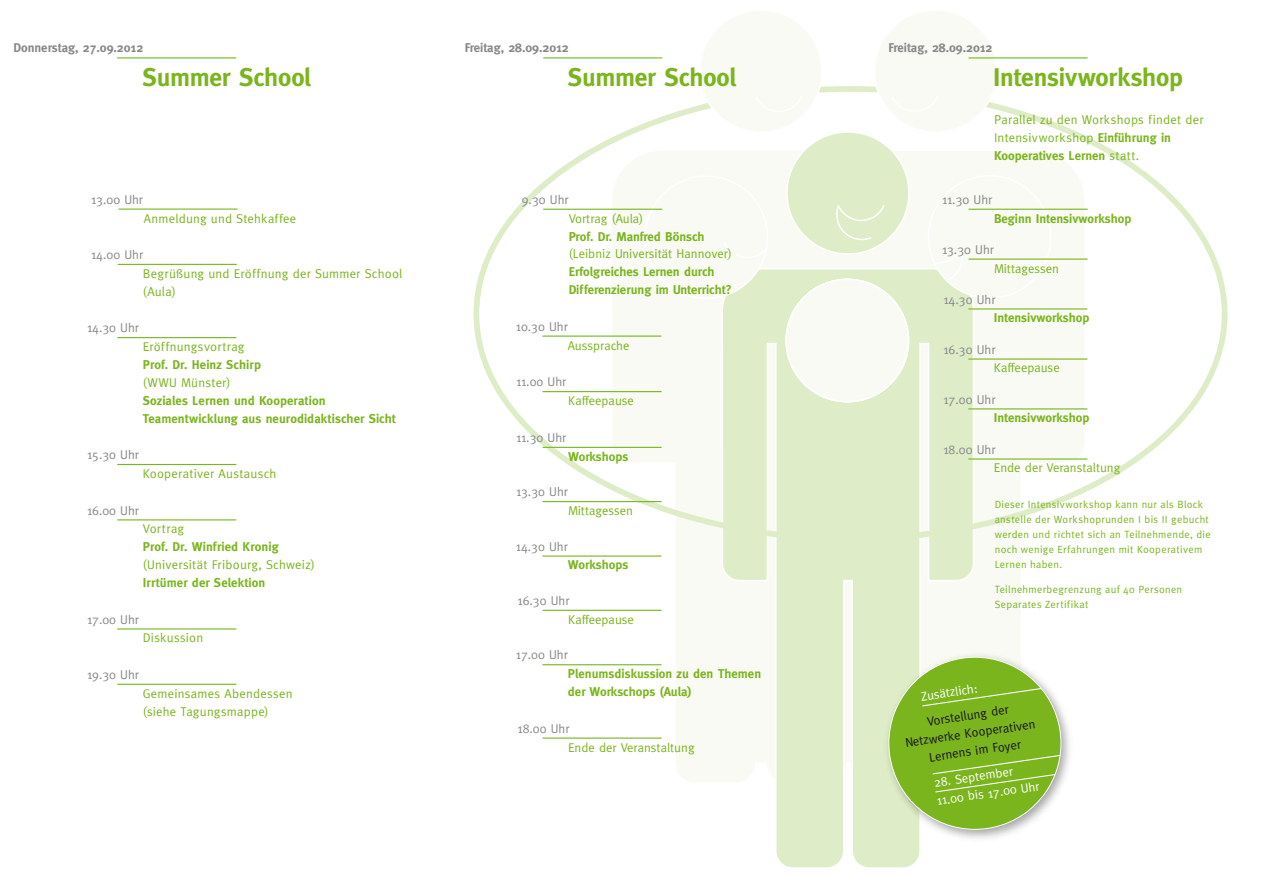
<style>
.page{position:relative;width:1263px;height:893px;background:#fff}
.page>*{position:absolute;margin:0;border:0;box-sizing:border-box;transform-origin:0 0}
.t1{font:700 25.5px "Meta";letter-spacing:-.01em;color:#7ab51d}
.t2{font:12.75px/17.9px "Meta";letter-spacing:.015em;color:#7ab51d}
.t3{font:700 12.75px/17.9px "Meta";color:#7ab51d}
.t4{font:12.75px "Meta";color:#87888a}
.t5{font:700 12.75px "Meta";color:#87888a}
.t6{font:12.75px/18px "Meta";color:#1a171c;text-align:center}
.t7{font:12.75px/18.5px "Meta";color:#fff}
.t8{font:10.5px/15px "Meta";letter-spacing:.03em;color:#7ab51d}
.s1{font-weight:700}
</style>
<div class="page">
<svg style="left:610px;top:542px;width:410px;height:240px"></svg>
<svg style="left:721px;top:542px;width:254px;height:326px"></svg>
<svg style="left:473px;top:86px;width:754px;height:456px"></svg>
<div style="left:700px;top:10px;width:122px;height:122px;background:#f8faf3;border-radius:50%"></div>
<div style="left:699px;top:9px;width:124px;height:124px;border:2px solid #fff;border-radius:50%"></div>
<div style="left:874px;top:10px;width:123px;height:122px;background:#f8faf3;border-radius:50%"></div>
<div style="left:874px;top:9px;width:123px;height:124px;border:2px solid #fff;border-radius:50%"></div>
<svg style="left:875px;top:95px;width:63px;height:18px"></svg>
<svg style="left:756px;top:97px;width:46px;height:15px"></svg>
<hr style="left:117px;top:57px;width:119px;height:1px;background:#7ab51d">
<hr style="left:118px;top:209px;width:119px;height:1px;background:#7ab51d">
<hr style="left:117px;top:337px;width:119px;height:1px;background:#7ab51d">
<hr style="left:117px;top:464px;width:119px;height:1px;background:#7ab51d">
<hr style="left:117px;top:519px;width:119px;height:1px;background:#7ab51d">
<hr style="left:117px;top:628px;width:119px;height:1px;background:#7ab51d">
<hr style="left:117px;top:684px;width:119px;height:1px;background:#7ab51d">
<hr style="left:118px;top:264px;width:119px;height:1px;background:#7ab51d">
<hr style="left:543px;top:209px;width:119px;height:1px;background:#7ab51d">
<hr style="left:542px;top:391px;width:120px;height:1px;background:#7ab51d">
<hr style="left:542px;top:447px;width:120px;height:1px;background:#7ab51d">
<hr style="left:542px;top:501px;width:120px;height:1px;background:#7ab51d">
<hr style="left:542px;top:610px;width:120px;height:1px;background:#7ab51d">
<hr style="left:542px;top:737px;width:120px;height:2px;background:#7ab51d">
<hr style="left:542px;top:336px;width:119px;height:1px;background:#7ab51d">
<hr style="left:542px;top:555px;width:119px;height:2px;background:#7ab51d">
<hr style="left:542px;top:664px;width:119px;height:1px;background:#7ab51d">
<hr style="left:968px;top:209px;width:119px;height:1px;background:#7ab51d">
<hr style="left:968px;top:308px;width:119px;height:2px;background:#7ab51d">
<hr style="left:968px;top:408px;width:119px;height:1px;background:#7ab51d">
<hr style="left:968px;top:358px;width:119px;height:2px;background:#7ab51d">
<hr style="left:968px;top:458px;width:119px;height:2px;background:#7ab51d">
<hr style="left:968px;top:57px;width:119px;height:1px;background:#7ab51d">
<hr style="left:543px;top:57px;width:119px;height:1px;background:#7ab51d">
<hr style="left:968px;top:259px;width:119px;height:1px;background:#7ab51d">
<img style="left:880px;top:648px;width:190px;height:197px">
<svg style="left:883px;top:651px;width:184px;height:184px;background:#9ec75d"></svg>
<p class="t5" style="left:14px;top:41px;width:131px">Donnerstag, 27.09.2012</p>
<h1 class="t1" style="left:143px;top:62px;width:170px">Summer School</h1>
<p class="t5" style="left:465px;top:41px;width:106px">Freitag, 28.09.2012</p>
<p class="t5" style="left:888px;top:41px;width:106px">Freitag, 28.09.2012</p>
<h1 class="t1" style="left:568px;top:62px;width:170px">Summer School</h1>
<h1 class="t1" style="left:993px;top:62px;width:191px">Intensivworkshop</h1>
<p class="t2" style="left:994px;top:111px;width:211px">Parallel zu den Workshops findet der<br>Intensivworkshop <span class="s1">Einführung in<br>Kooperatives Lernen</span> statt.</p>
<p class="t4" style="left:91px;top:192px;width:53px">13.00 Uhr</p>
<p class="t4" style="left:522px;top:192px;width:48px">9.30 Uhr</p>
<p class="t4" style="left:942px;top:192px;width:52px">11.30 Uhr</p>
<p class="t2" style="left:144px;top:209px;width:154px">Anmeldung und Stehkaffee</p>
<p class="t4" style="left:91px;top:247px;width:53px">14.00 Uhr</p>
<p class="t2" style="left:143px;top:264px;width:261px">Begrüßung und Eröffnung der Summer School (Aula)</p>
<p class="t2" style="left:569px;top:209px;width:76px">Vortrag (Aula)</p>
<p class="t3" style="left:569px;top:227px;width:137px">Prof. Dr. Manfred Bönsch</p>
<p class="t2" style="left:569px;top:245px;width:165px">(Leibniz Universität Hannover)</p>
<p class="t3" style="left:569px;top:263px;width:165px">Erfolgreiches Lernen durch<br>Differenzierung im Unterricht?</p>
<p class="t3" style="left:994px;top:209px;width:139px">Beginn Intensivworkshop</p>
<p class="t4" style="left:942px;top:242px;width:53px">13.30 Uhr</p>
<p class="t2" style="left:994px;top:259px;width:66px">Mittagessen</p>
<p class="t4" style="left:943px;top:292px;width:53px">14.30 Uhr</p>
<p class="t4" style="left:87px;top:321px;width:53px">14.30 Uhr</p>
<p class="t4" style="left:516px;top:319px;width:53px">10.30 Uhr</p>
<p class="t3" style="left:994px;top:309px;width:97px">Intensivworkshop</p>
<p class="t2" style="left:143px;top:338px;width:103px">Eröffnungsvortrag</p>
<p class="t3" style="left:143px;top:356px;width:120px">Prof. Dr. Heinz Schirp</p>
<p class="t2" style="left:143px;top:373px;width:89px">(WWU Münster)</p>
<p class="t3" style="left:143px;top:391px;width:255px">Soziales Lernen und Kooperation<br>Teamentwicklung aus neurodidaktischer Sicht</p>
<p class="t2" style="left:568px;top:336px;width:63px">Aussprache</p>
<p class="t4" style="left:516px;top:374px;width:52px">11.00 Uhr</p>
<p class="t2" style="left:568px;top:392px;width:67px">Kaffeepause</p>
<p class="t4" style="left:943px;top:342px;width:53px">16.30 Uhr</p>
<p class="t2" style="left:994px;top:359px;width:67px">Kaffeepause</p>
<p class="t4" style="left:943px;top:392px;width:53px">17.00 Uhr</p>
<p class="t3" style="left:994px;top:409px;width:97px">Intensivworkshop</p>
<p class="t4" style="left:87px;top:447px;width:53px">15.30 Uhr</p>
<p class="t2" style="left:143px;top:464px;width:135px">Kooperativer Austausch</p>
<p class="t4" style="left:516px;top:430px;width:52px">11.30 Uhr</p>
<p class="t3" style="left:568px;top:447px;width:62px">Workshops</p>
<p class="t4" style="left:943px;top:442px;width:53px">18.00 Uhr</p>
<p class="t2" style="left:994px;top:459px;width:128px">Ende der Veranstaltung</p>
<p class="t4" style="left:87px;top:503px;width:53px">16.00 Uhr</p>
<p class="t2" style="left:143px;top:520px;width:43px">Vortrag</p>
<p class="t3" style="left:143px;top:538px;width:137px">Prof. Dr. Winfried Kronig</p>
<p class="t2" style="left:143px;top:556px;width:174px">(Universität Fribourg, Schweiz)</p>
<p class="t3" style="left:143px;top:574px;width:124px">Irrtümer der Selektion</p>
<p class="t4" style="left:516px;top:484px;width:53px">13.30 Uhr</p>
<p class="t2" style="left:568px;top:501px;width:66px">Mittagessen</p>
<p class="t4" style="left:516px;top:539px;width:53px">14.30 Uhr</p>
<p class="t3" style="left:568px;top:556px;width:62px">Workshops</p>
<p class="t4" style="left:517px;top:593px;width:53px">16.30 Uhr</p>
<p class="t8" style="left:995px;top:496px;width:217px">Dieser Intensivworkshop kann nur als Block anstelle der Workshoprunden I bis II gebucht werden und richtet sich an Teilnehmende, die noch wenige Erfahrungen mit Kooperativem Lernen haben.</p>
<p class="t8" style="left:995px;top:582px;width:189px">Teilnehmerbegrenzung auf 40 Personen<br>Separates Zertifikat</p>
<p class="t4" style="left:87px;top:612px;width:53px">17.00 Uhr</p>
<p class="t2" style="left:568px;top:610px;width:67px">Kaffeepause</p>
<p class="t2" style="left:143px;top:629px;width:62px">Diskussion</p>
<p class="t4" style="left:516px;top:648px;width:53px">17.00 Uhr</p>
<p class="t4" style="left:87px;top:667px;width:53px">19.30 Uhr</p>
<p class="t2" style="left:143px;top:684px;width:151px">Gemeinsames Abendessen (siehe Tagungsmappe)</p>
<p class="t3" style="left:568px;top:665px;width:195px">Plenumsdiskussion zu den Themen der Workschops (Aula)</p>
<p class="t4" style="left:517px;top:721px;width:53px">18.00 Uhr</p>
<p class="t2" style="left:568px;top:738px;width:128px">Ende der Veranstaltung</p>
<p class="t7" style="left:920px;top:687px;width:59px;rotate:-8deg">Zusätzlich:</p>
<p class="t6" style="left:902px;top:715px;width:133px;rotate:-8deg">Vorstellung der<br>Netzwerke Kooperativen<br>Lernens im Foyer</p>
<p class="t7" style="left:933px;top:773px;width:105px;rotate:-8deg">28. September<br>11.00 bis 17.00 Uhr</p>
</div>
